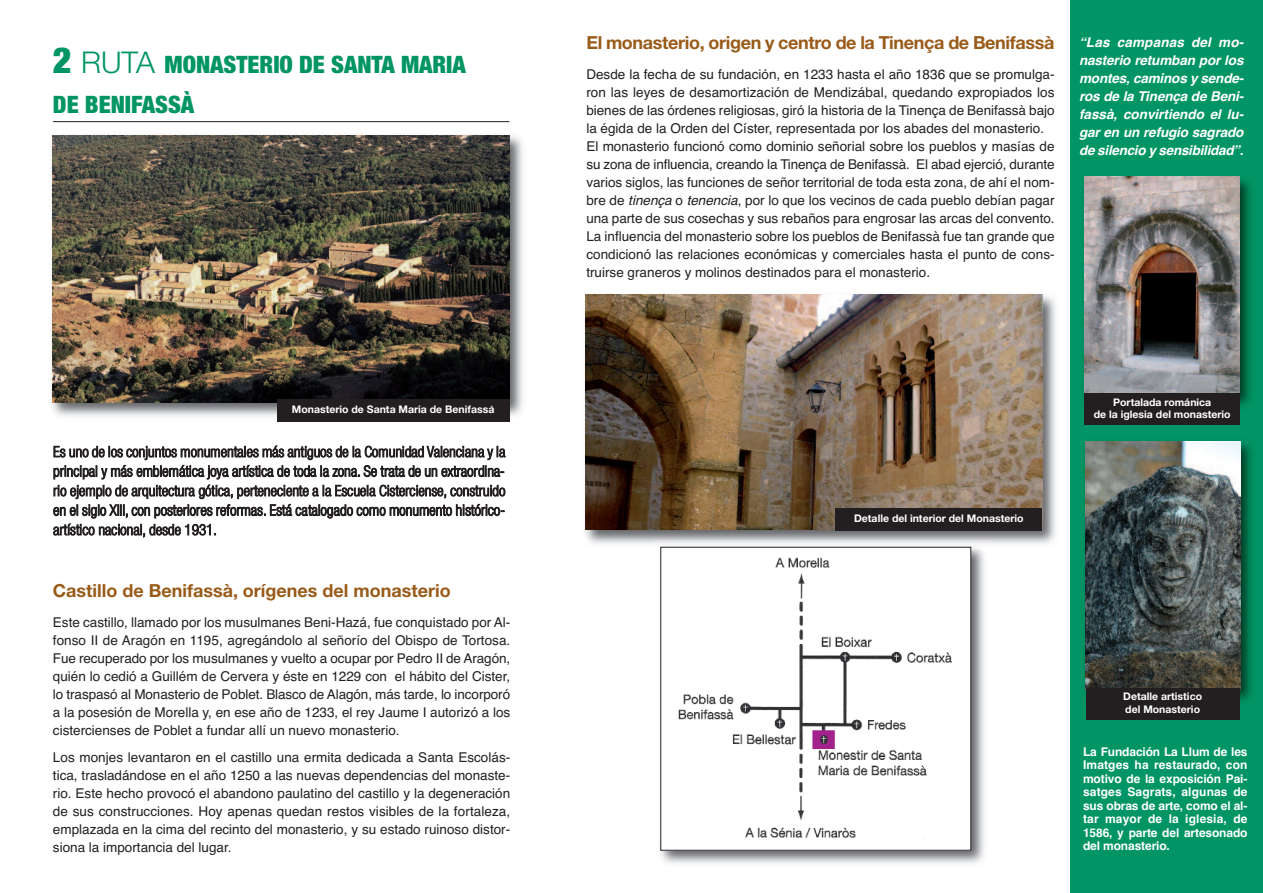
<style>
.page{position:relative;width:1263px;height:893px;background:#fff}
.page>*{position:absolute;margin:0;border:0;box-sizing:border-box;transform-origin:0 0}
.t1{font:900 condensed 24px/40.2px "Helvetica Neue";color:#019464}
.t2{font:700 18px "Helvetica Neue";letter-spacing:-.015em;color:#995b19}
.t3{font:300 condensed 15px/19.5px "Helvetica Neue";color:#231f20;text-align:justify}
.t4{font:13.5px/18px "Helvetica";color:#231f20;text-align:justify}
.t5{font:italic 700 13.5px/18px "Helvetica";color:#fff;text-align:justify}
.t6{font:700 12px/13.5px "Helvetica";letter-spacing:-.01em;color:#fff;text-align:justify}
.t7{font:700 10.5px/12.6px "Helvetica Neue";color:#fff;text-align:center}
.s1{font-size:36px}
.s2{font-weight:300;font-stretch:normal;font-size:30px}
.s3{font-style:italic}
.s4{font-family:"Calibri"}
</style>
<div class="page">
<div style="left:1070px;top:0;width:193px;height:893px;background:#019464"></div>
<hr style="left:53px;top:121px;width:456px;height:1px;background:#231f20">
<img style="left:52px;top:135px;width:471px;height:286px">
<img style="left:53px;top:135px;width:456px;height:267px">
<img style="left:1084px;top:176px;width:167px;height:237px">
<img style="left:1084px;top:177px;width:155px;height:217px">
<img style="left:585px;top:294px;width:471px;height:250px">
<img style="left:586px;top:295px;width:456px;height:235px">
<div style="left:277px;top:399px;width:232px;height:23px;background:#231f20"></div>
<div style="left:1085px;top:394px;width:155px;height:31px;background:#231f20"></div>
<img style="left:1085px;top:441px;width:167px;height:268px">
<img style="left:1085px;top:441px;width:155px;height:248px">
<div style="left:1086px;top:688px;width:153px;height:31px;background:#231f20"></div>
<div style="left:836px;top:508px;width:206px;height:22px;background:#231f20"></div>
<img style="left:654px;top:540px;width:336px;height:324px">
<div style="left:661px;top:547px;width:310px;height:303px;background:#fff"></div>
<img style="left:678px;top:557px;width:284px;height:282px">
<h1 class="t1" style="left:53px;top:44px;width:414px"><span class="s1">2</span> <span class="s2">RUTA</span> MONASTERIO DE SANTA MARIA<br>DE BENIFASSÀ</h1>
<h2 class="t2" style="left:586px;top:36px;width:470px">El monasterio, origen y centro de la Tinença de Benifassà</h2>
<p class="t4" style="left:586px;top:66px;width:470px;text-align:left">Desde la fecha de su fundación, en 1233 hasta el año 1836 que se promulga&shy;ron las leyes de desamortización de Mendizábal, quedando expropiados los bienes de las órdenes religiosas, giró la historia de la Tinença de Benifassà bajo la égida de la Orden del Císter, representada por los abades del monasterio.<br>El monasterio funcionó como dominio señorial sobre los pueblos y masías de su zona de influencia, creando la Tinença de Benifassà. El abad ejerció, durante varios siglos, las funciones de señor territorial de toda esta zona, de ahí el nom&shy;bre de <span class="s3">tinença</span>o <span class="s3">tenencia</span>, por lo que los vecinos de cada pueblo debían pagar una parte de sus cosechas y sus rebaños para engrosar las arcas del convento.<br>La influencia del monasterio sobre los pueblos de Benifassà fue tan grande que condicionó las relaciones económicas y comerciales hasta el punto de cons&shy;truirse graneros y molinos destinados para el monasterio.</p>
<p class="t5" style="left:1079px;top:33px;width:170px">“Las campanas del mo&shy;nasterio retumban por los montes, caminos y sende&shy;ros de la Tinença de Beni&shy;fassà, convirtiendo el lu&shy;gar en un refugio sagrado de silencio y sensibilidad”.</p>
<p class="t7" style="left:292px;top:404px;width:207px">Monasterio de Santa Maria de Benifassa<span class="s4">̀</span></p>
<p class="t7" style="left:1094px;top:397px;width:138px">Portalada románica<br>de la iglesia del monasterio</p>
<p class="t3" style="left:53px;top:443px;width:454px">Es uno de los conjuntos monumentales más antiguos de la Comunidad Valenciana y la principal y más emblemática joya artística de toda la zona. Se trata de un extraordina&shy;rio ejemplo de arquitectura gótica, perteneciente a la Escuela Cisterciense, construido en el siglo XIII, con posteriores reformas. Está catalogado como monumento histórico&shy;artístico nacional, desde 1931.</p>
<h2 class="t2" style="left:53px;top:584px;width:399px">Castillo de Benifassà, orígenes del monasterio</h2>
<p class="t4" style="left:53px;top:613px;width:459px">Este castillo, llamado por los musulmanes Beni-Hazá, fue conquistado por Al&shy;fonso II de Aragón en 1195, agregándolo al señorío del Obispo de Tortosa.<br>Fue recuperado por los musulmanes y vuelto a ocupar por Pedro II de Aragón, quién lo cedió a Guillém de Cervera y éste en 1229 con el hábito del Cister, lo traspasó al Monasterio de Poblet. Blasco de Alagón, más tarde, lo incorporó a la posesión de Morella y, en ese año de 1233, el rey Jaume I autorizó a los cistercienses de Poblet a fundar allí un nuevo monasterio.</p>
<p class="t4" style="left:53px;top:748px;width:459px">Los monjes levantaron en el castillo una ermita dedicada a Santa Escolás&shy;tica, trasladándose en el año 1250 a las nuevas dependencias del monaste&shy;rio. Este hecho provocó el abandono paulatino del castillo y la degeneración de sus construcciones. Hoy apenas quedan restos visibles de la fortaleza, emplazada en la cima del recinto del monasterio, y su estado ruinoso distor&shy;siona la importancia del lugar.</p>
<p class="t7" style="left:854px;top:513px;width:171px">Detalle del interior del Monasterio</p>
<p class="t7" style="left:1123px;top:691px;width:80px;text-align:left">Detalle artistico del Monasterio</p>
<p class="t6" style="left:1083px;top:745px;width:166px">La Fundación La Llum de les Imatges ha restaurado, con motivo de la exposición Pai&shy;satges Sagrats, algunas de sus obras de arte, como el al&shy;tar mayor de la iglesia, de 1586, y parte del artesonado del monasterio.</p>
</div>
